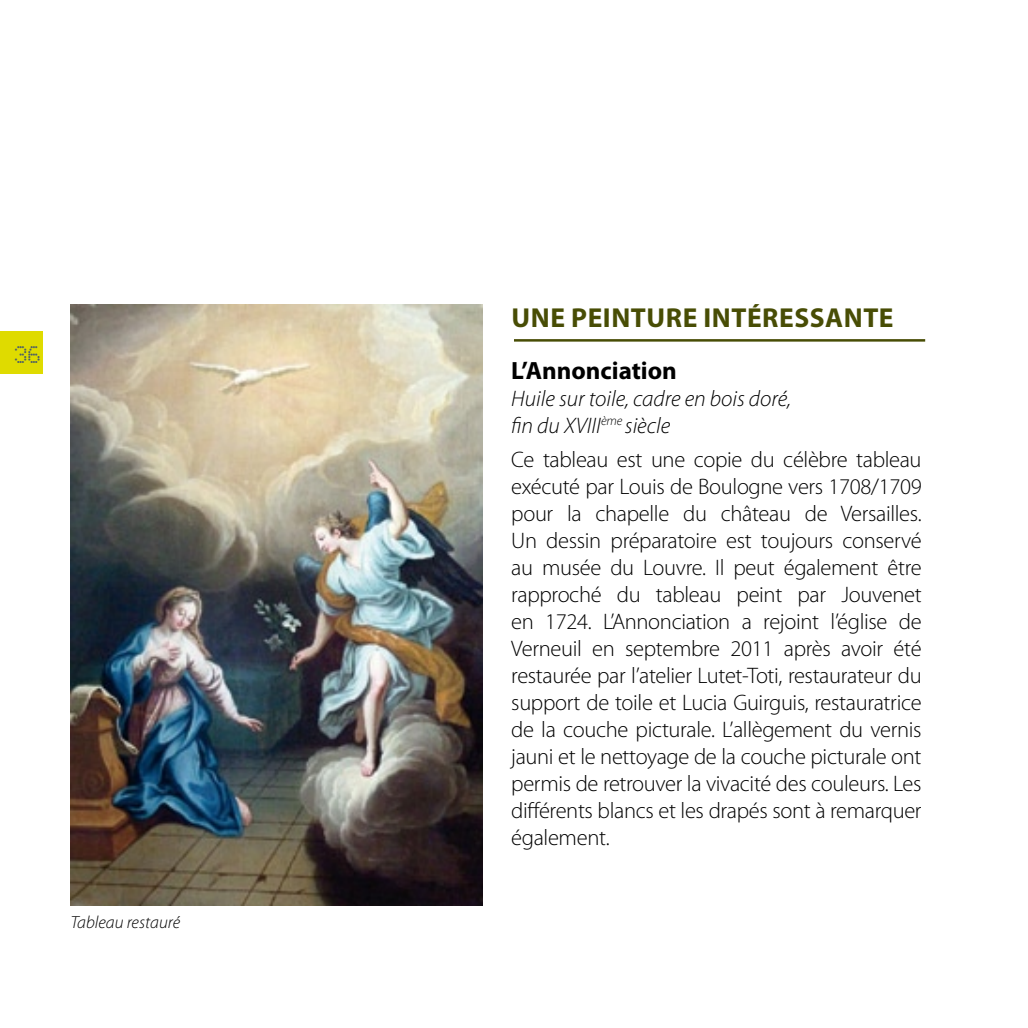
<style>
.page{position:relative;width:1028px;height:1028px;background:#fff}
.page>*{position:absolute;margin:0;border:0;box-sizing:border-box;transform-origin:0 0}
.t1{font:700 27.5px "Myriad Pro";color:#484d05}
.t2{font:700 25px "Myriad Pro";color:#000}
.t3{font:300 22.5px/27px "Myriad Pro";letter-spacing:-.015em;color:#000;text-align:justify}
.t4{font:italic 300 22.5px/27px "Myriad Pro";color:#000}
.t5{font:20px "Gangway";color:#4a5c68;scale:.93 1}
.t6{font:italic 300 17.5px "Myriad Pro";color:#000}
</style>
<div class="page">
<div style="left:0;top:331px;width:43px;height:42px;background:#dfdb00"></div>
<hr style="left:514px;top:339px;width:411px;height:2px;background:#484d05">
<img style="left:71px;top:305px;width:411px;height:600px">
<p class="t5" style="left:14px;top:343px;width:30px">36</p>
<p class="t6" style="left:71px;top:911px;width:111px">Tableau restauré</p>
<p class="t1" style="left:511px;top:300px;width:76px">UNE PEINT</p>
<p class="t1" style="left:646px;top:300px;width:74px">URE INTÉRESSANTE</p>
<p class="t2" style="left:511px;top:354px;width:167px">L’ANNONCIATION</p>
<p class="t4" style="left:511px;top:384px;width:281px">Huile sur toile, cadre en bois doré, fin du XVIII<sup>ème</sup> siècle</p>
<p class="t3" style="left:511px;top:446px;width:412px">Ce tableau est une copie du célèbre tableau exécuté par Louis de Boulogne vers 1708/1709 pour la chapelle du château de Versailles.<br>Un dessin préparatoire est toujours conservé au musée du Louvre. Il peut également être rapproché du tableau peint par Jouvenet en 1724. L’Annonciation a rejoint l’église de Verneuil en septembre 2011 après avoir été restaurée par l’atelier Lutet-Toti, restaurateur du support de toile et Lucia Guirguis, restauratrice de la couche picturale. L’allègement du vernis jauni et le nettoyage de la couche picturale ont permis de retrouver la vivacité des couleurs. Les différents blancs et les drapés sont à remarquer également.</p>
</div>
